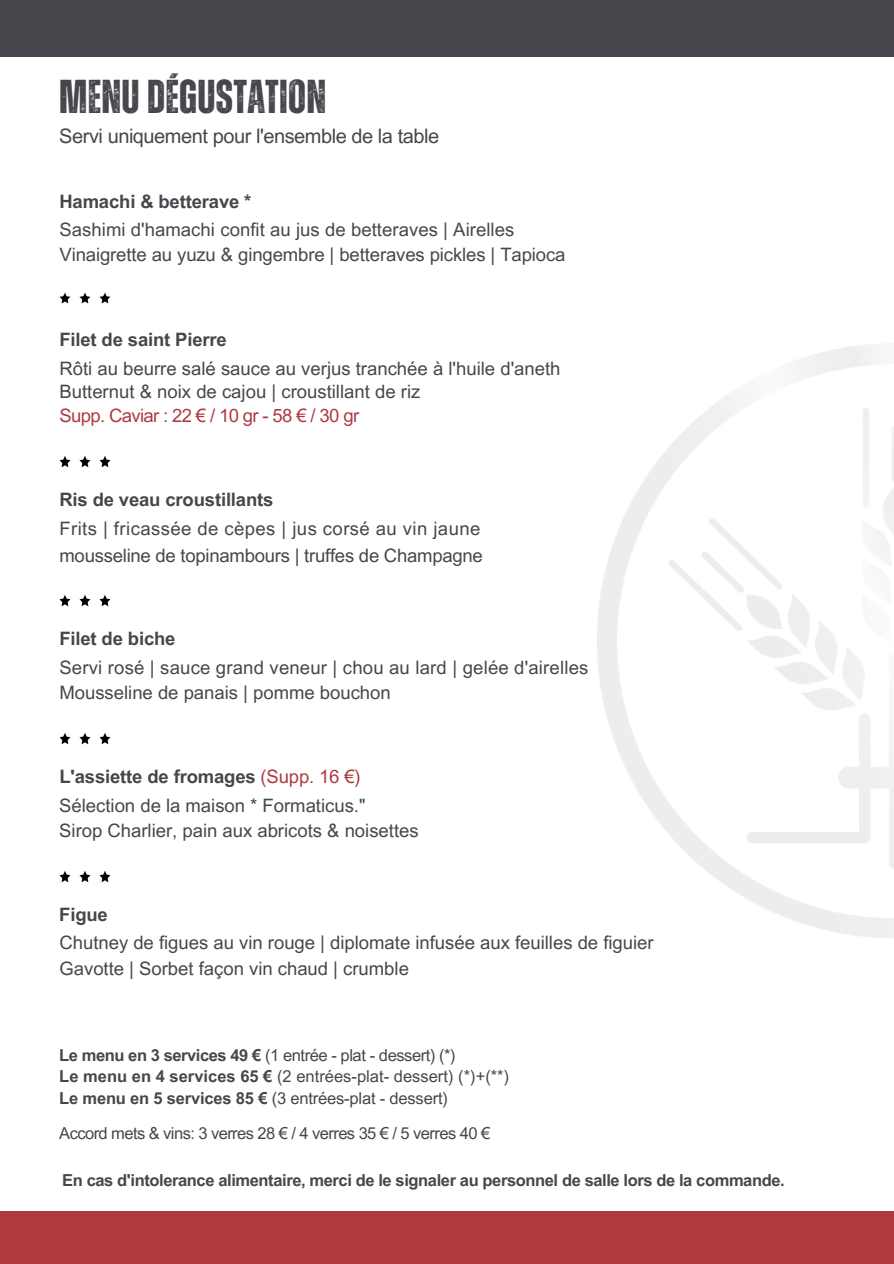
<style>
.page{position:relative;width:894px;height:1264px;background:#fff}
.page>*{position:absolute;margin:0;border:0;box-sizing:border-box;transform-origin:0 0}
.t1{font:700 47.55px "Zuume Rough";letter-spacing:.005em;color:#46474c}
.t2{font:19.95px "Arial MT Pro";letter-spacing:-.02em;color:#46474c}
.t3{font:18.45px/25.2px "Arial MT Pro";color:#46474c}
.t4{font:700 18.45px "Arial MT Pro";letter-spacing:-.01em;color:#46474c}
.t5{font:16.5px "Arial MT Pro";letter-spacing:-.025em;color:#46474c}
.t6{font:700 16.5px "Arial MT Pro";letter-spacing:-.025em;color:#46474c}
.t7{font:16.5px "Arial MT Pro";color:#46474c}
.s1{color:#ae3a40}
.s2{font-weight:400;color:#ae3a40}
.s3{font-weight:700}
</style>
<div class="page">
<div style="left:0;top:0;width:893px;height:56px;background:#46474c"></div>
<div style="left:0;top:1211px;width:893px;height:52px;background:#ae3a40"></div>
<img style="left:59px;top:292px;width:51px;height:12px">
<img style="left:59px;top:456px;width:51px;height:12px">
<img style="left:59px;top:595px;width:51px;height:12px">
<img style="left:59px;top:733px;width:51px;height:12px">
<img style="left:59px;top:871px;width:51px;height:12px">
<h1 class="t1" style="left:59px;top:75px;width:268px">MENUDÉGUSTATION</h1>
<h1 class="t2" style="left:59px;top:129px;width:381px">Servi uniquement pour l'ensemble de la table</h1>
<h2 class="t4" style="left:59px;top:195px;width:193px">Hamachi &amp; betterave *</h2>
<p class="t3" style="left:59px;top:219px;width:507px">Sashimi d'hamachi confit au jus de betteraves | Airelles<br>Vinaigrette au yuzu &amp; gingembre | betteraves pickles | Tapioca</p>
<h1 class="t4" style="left:59px;top:332px;width:169px">Filet de saint Pierre</h1>
<p class="t3" style="left:59px;top:358px;width:502px;line-height:24px">Rôti au beurre salé sauce au verjus tranchée à l'huile d'aneth<br>Butternut &amp; noix de cajou | croustillant de riz<br><span class="s1">Supp. Caviar : 22 € / 10 gr - 58 € / 30 gr</span></p>
<h2 class="t4" style="left:59px;top:493px;width:215px">Ris de veau croustillants</h2>
<p class="t3" style="left:59px;top:518px;width:425px;line-height:26.4px">Frits | fricassée de cèpes | jus corsé au vin jaune mousseline de topinambours | truffes de Champagne</p>
<h1 class="t4" style="left:59px;top:632px;width:118px">Filet de biche</h1>
<h2 class="t3" style="left:59px;top:657px;width:530px">Servi rosé | sauce grand veneur | chou au lard | gelée d'airelles<br>Mousseline de panais | pomme bouchon</h2>
<h2 class="t4" style="left:59px;top:770px;width:303px">L'assiette de fromages <span class="s2">(Supp. 16 €)</span></h2>
<p class="t3" style="left:59px;top:794px;width:361px">Sélection de la maison * Formaticus."<br>Sirop Charlier, pain aux abricots &amp; noisettes</p>
<h1 class="t4" style="left:59px;top:907px;width:50px">Figue</h1>
<h2 class="t3" style="left:59px;top:932px;width:595px">Chutney de figues au vin rouge | diplomate infusée aux feuilles de figuier<br>Gavotte | Sorbet façon vin chaud | crumble</h2>
<p class="t5" style="left:59px;top:1048px;width:398px"><span class="s3">Le menu en 3 services 49 €</span> (1 entrée - plat - dessert) (*)</p>
<h2 class="t7" style="left:59px;top:1070px;width:451px"><span class="s3">Le menu en 4 services 65 €</span> (2 entrées-plat- dessert) (*)+(**)</h2>
<h2 class="t5" style="left:59px;top:1091px;width:390px"><span class="s3">Le menu en 5 services 85 €</span> (3 entrées-plat - dessert)</h2>
<p class="t5" style="left:59px;top:1126px;width:432px">Accord mets &amp; vins: 3 verres 28 € / 4 verres 35 € / 5 verres 40 €</p>
<h1 class="t6" style="left:62px;top:1173px;width:723px">En cas d'intolerance alimentaire, merci de le signaler au personnel de salle lors de la commande.</h1>
</div>
